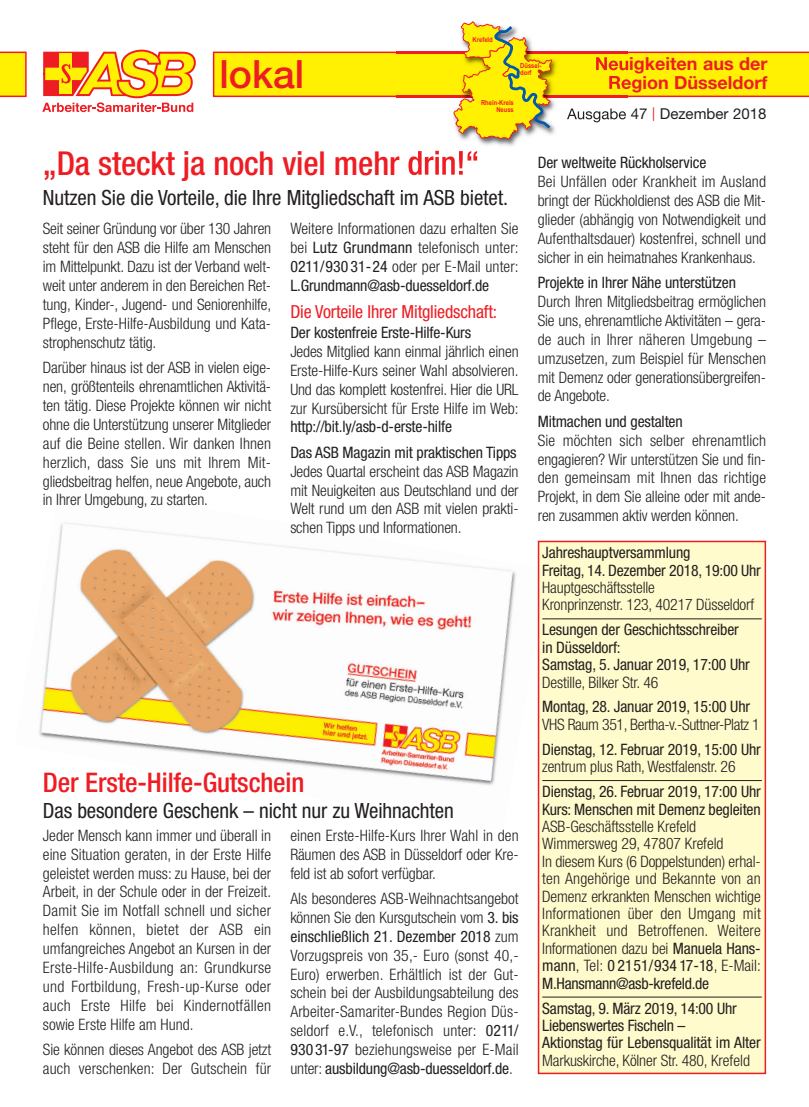
<style>
.page{position:relative;width:809px;height:1107px;background:#fff}
.page>*{position:absolute;margin:0;border:0;box-sizing:border-box;transform-origin:0 0}
.t1{font:500 39px "Helvetica Neue LT";color:#ee1d23}
.t2{font:500 condensed 33px "Helvetica Neue LT";letter-spacing:-.005em;color:#ee1d23}
.t3{font:500 condensed 27px "Helvetica Neue LT";letter-spacing:-.005em;color:#ee1d23}
.t4{font:condensed 21px "Helvetica Neue LT";letter-spacing:-.005em;color:#231f20}
.t5{font:700 18px/18.8px "Helvetica Neue LT";color:#ee1d23;text-align:right}
.t6{font:condensed 18px "Helvetica Neue LT";letter-spacing:-.01em;color:#ee1d23}
.t7{font:300 condensed 15.75px/18.9px "Helvetica Neue LT";letter-spacing:-.01em;color:#231f20;text-align:justify}
.t8{font:condensed 15.75px/17.4px "Helvetica Neue LT";letter-spacing:-.01em;color:#231f20}
.t9{font:15px "Helvetica Neue LT";color:#231f20}
.t10{font:700 6.9px/6.9px "Arial Narrow";color:#ee1d23;scale:1.04 1}
.s1{font-weight:400}
.s2{font-size:13.5px;color:#ee1d23}
</style>
<div class="page">
<img style="left:39px;top:522px;width:499px;height:307px">
<div style="left:539px;top:542px;width:225px;height:530px;background:#fffbcc"></div>
<div style="left:538px;top:540px;width:228px;height:533px;border:2px solid #ee1d23"></div>
<svg style="left:0;top:52px;width:27px;height:45px"></svg>
<svg style="left:42px;top:50px;width:154px;height:62px"></svg>
<img style="left:396px;top:140px;width:121px;height:54px">
<svg style="left:213px;top:21px;width:596px;height:119px"></svg>
<hr style="left:542px;top:780px;width:219px;height:1px;background:#231f20">
<hr style="left:542px;top:996px;width:219px;height:1px;background:#231f20">
<hr style="left:542px;top:618px;width:219px;height:1px;background:#231f20">
<p class="t10" style="left:472px;top:37px;width:21px">Krefeld</p>
<h1 class="t1" style="left:219px;top:60px;width:86px">lokal</h1>
<p class="t5" style="left:595px;top:56px;width:174px">Neuigkeiten aus der<br>Region Düsseldorf</p>
<p class="t10" style="left:520px;top:63px;width:22px">Düssel&shy;dorf</p>
<p class="t10" style="left:481px;top:99px;width:33px;text-align:right">Rhein-Kreis<br>Neuss</p>
<h2 class="t2" style="left:43px;top:151px;width:438px">„Da steckt ja noch viel mehr drin!“</h2>
<h3 class="t4" style="left:43px;top:190px;width:467px">Nutzen Sie die Vorteile, die Ihre Mitgliedschaft im ASB bietet.</h3>
<p class="t7" style="left:43px;top:220px;width:230px">Seit seiner Gründung vor über 130 Jahren steht für den ASB die Hilfe am Menschen im Mittelpunkt. Dazu ist der Verband welt&shy;weit unter anderem in den Bereichen Ret&shy;tung, Kinder-, Jugend- und Seniorenhilfe, Pflege, Erste-Hilfe-Ausbildung und Kata&shy;strophenschutz tätig.</p>
<p class="t7" style="left:43px;top:359px;width:230px">Darüber hinaus ist der ASB in vielen eige&shy;nen, größtenteils ehrenamtlichen Aktivitä&shy;ten tätig. Diese Projekte können wir nicht ohne die Unterstützung unserer Mitglieder auf die Beine stellen. Wir danken Ihnen herzlich, dass Sie uns mit Ihrem Mit&shy;gliedsbeitrag helfen, neue Angebote, auch in Ihrer Umgebung, zu starten.</p>
<p class="t7" style="left:290px;top:220px;width:230px">Weitere Informationen dazu erhalten Sie bei <span class="s1">Lutz Grundmann</span> telefonisch unter:<br><span class="s1">0211/930 31-24</span> oder per E-Mail unter:<br><span class="s1">L.Grundmann@asb-duesseldorf.de</span></p>
<p class="t6" style="left:290px;top:305px;width:208px">Die Vorteile Ihrer Mitgliedschaft:</p>
<p class="t8" style="left:290px;top:325px;width:182px">Der kostenfreie Erste-Hilfe-Kurs</p>
<p class="t7" style="left:290px;top:343px;width:230px">Jedes Mitglied kann einmal jährlich einen Erste-Hilfe-Kurs seiner Wahl absolvieren.<br>Und das komplett kostenfrei. Hier die URL zur Kursübersicht für Erste Hilfe im Web:</p>
<p class="t8" style="left:290px;top:415px;width:228px;line-height:25.3px">http://bit.ly/asb-d-erste-hilfe<br>Das ASB Magazin mit praktischen Tipps</p>
<p class="t7" style="left:290px;top:463px;width:230px">Jedes Quartal erscheint das ASB Magazin mit Neuigkeiten aus Deutschland und der Welt rund um den ASB mit vielen prakti&shy;schen Tipps und Informationen.</p>
<h3 class="t3" style="left:43px;top:773px;width:263px">Der Erste-Hilfe-Gutschein</h3>
<h3 class="t4" style="left:43px;top:802px;width:412px">Das besondere Geschenk – nicht nur zu Weihnachten</h3>
<p class="t7" style="left:290px;top:827px;width:230px">einen Erste-Hilfe-Kurs Ihrer Wahl in den Räumen des ASB in Düsseldorf oder Kre&shy;feld ist ab sofort verfügbar.</p>
<p class="t7" style="left:290px;top:890px;width:230px">Als besonderes ASB-Weihnachtsangebot können Sie den Kursgutschein vom <span class="s1">3. bis einschließlich 21. Dezember 2018</span> zum Vorzugspreis von 35,- Euro (sonst 40,- Euro) erwerben. Erhältlich ist der Gut&shy;schein bei der Ausbildungsabteilung des Arbeiter-Samariter-Bundes Region Düs&shy;seldorf e.V., telefonisch unter: <span class="s1">0211/ 93031-97</span> beziehungsweise per E-Mail unter: <span class="s1">ausbildung@asb-duesseldorf.de</span>.</p>
<p class="t7" style="left:43px;top:827px;width:230px">Jeder Mensch kann immer und überall in eine Situation geraten, in der Erste Hilfe geleistet werden muss: zu Hause, bei der Arbeit, in der Schule oder in der Freizeit.<br>Damit Sie im Notfall schnell und sicher helfen können, bietet der ASB ein umfangreiches Angebot an Kursen in der Erste-Hilfe-Ausbildung an: Grundkurse und Fortbildung, Fresh-up-Kurse oder auch Erste Hilfe bei Kindernotfällen sowie Erste Hilfe am Hund.</p>
<p class="t7" style="left:43px;top:1041px;width:230px">Sie können dieses Angebot des ASB jetzt auch verschenken: Der Gutschein für</p>
<p class="t9" style="left:567px;top:108px;width:201px">Ausgabe 47 <span class="s2">|</span> Dezember 2018</p>
<p class="t8" style="left:538px;top:155px;width:170px">Der weltweite Rückholservice</p>
<p class="t7" style="left:538px;top:173px;width:230px">Bei Unfällen oder Krankheit im Ausland bringt der Rückholdienst des ASB die Mit&shy;glieder (abhängig von Notwendigkeit und Aufenthaltsdauer) kostenfrei, schnell und sicher in ein heimatnahes Krankenhaus.</p>
<p class="t8" style="left:538px;top:275px;width:200px">Projekte in Ihrer Nähe unterstützen</p>
<p class="t7" style="left:538px;top:293px;width:230px">Durch Ihren Mitgliedsbeitrag ermöglichen Sie uns, ehrenamtliche Aktivitäten – gera&shy;de auch in Ihrer näheren Umgebung – umzusetzen, zum Beispiel für Menschen mit Demenz oder generationsübergreifen&shy;de Angebote.</p>
<p class="t8" style="left:538px;top:414px;width:146px">Mitmachen und gestalten</p>
<p class="t7" style="left:538px;top:432px;width:230px">Sie möchten sich selber ehrenamtlich engagieren? Wir unterstützen Sie und fin&shy;den gemeinsam mit Ihnen das richtige Projekt, in dem Sie alleine oder mit ande&shy;ren zusammen aktiv werden können.</p>
<p class="t8" style="left:542px;top:545px;width:220px">Jahreshauptversammlung<br>Freitag, 14. Dezember 2018, 19:00 Uhr</p>
<p class="t7" style="left:542px;top:580px;width:213px;line-height:17.4px">Hauptgeschäftsstelle<br>Kronprinzenstr. 123, 40217 Düsseldorf</p>
<p class="t8" style="left:542px;top:622px;width:209px">Lesungen der Geschichtsschreiber in Düsseldorf:<br>Samstag, 5. Januar 2019, 17:00 Uhr</p>
<p class="t7" style="left:542px;top:673px;width:118px">Destille, Bilker Str. 46</p>
<p class="t8" style="left:542px;top:699px;width:209px">Montag, 28. Januar 2019, 15:00 Uhr</p>
<p class="t7" style="left:542px;top:716px;width:219px">VHS Raum 351, Bertha-v.-Suttner-Platz 1</p>
<p class="t8" style="left:542px;top:741px;width:220px">Dienstag, 12. Februar 2019, 15:00 Uhr</p>
<p class="t7" style="left:542px;top:758px;width:195px">zentrum plus Rath, Westfalenstr. 26</p>
<p class="t8" style="left:542px;top:784px;width:220px">Dienstag, 26. Februar 2019, 17:00 Uhr<br>Kurs: Menschen mit Demenz begleiten</p>
<p class="t7" style="left:542px;top:819px;width:220px;line-height:17.4px;text-align:left">ASB-Geschäftsstelle Krefeld Wimmersweg 29, 47807 Krefeld<br>In diesem Kurs (6 Doppelstunden) erhal&shy;ten Angehörige und Bekannte von an Demenz erkrankten Menschen wichtige Informationen über den Umgang mit Krankheit und Betroffenen. Weitere Informationen dazu bei <span class="s1">Manuela Hans&shy;mann</span>, Tel: <span class="s1">0 2151/934 17-18</span>, E-Mail:<br><span class="s1">M.Hansmann@asb-krefeld.de</span></p>
<p class="t8" style="left:542px;top:1000px;width:220px">Samstag, 9. März 2019, 14:00 Uhr<br>Liebenswertes Fischeln –<br>Aktionstag für Lebensqualität im Alter</p>
<p class="t7" style="left:542px;top:1051px;width:209px">Markuskirche, Kölner Str. 480, Krefeld</p>
</div>
